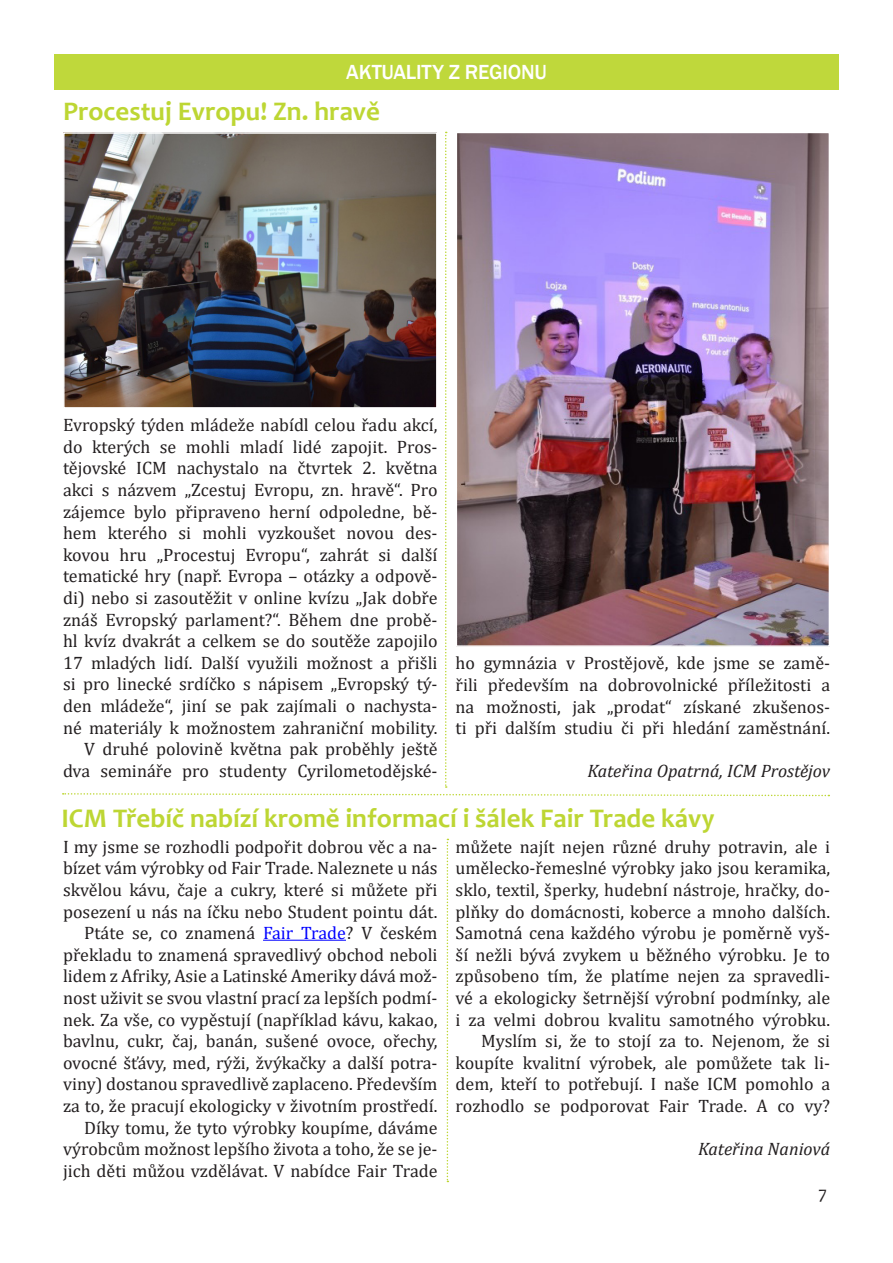
<style>
.page{position:relative;width:893px;height:1263px;background:#fff}
.page>*{position:absolute;margin:0;border:0;box-sizing:border-box;transform-origin:0 0}
.t1{font:700 27px "Candara";color:#bdd633}
.t2{font:500 21px "Franklin Gothic";letter-spacing:-.01em;color:#fff}
.t3{font:18px/21.6px "Cambria";color:#231f20;text-align:justify}
.t4{font:italic 18px "Cambria";color:#231f20}
.t5{font:18px "Candara";color:#231f20}
.s1{color:#00f}
</style>
<div class="page">
<div style="left:54px;top:54px;width:785px;height:36px;background:#bfd83b"></div>
<img style="left:63px;top:132px;width:766px;height:665px">
<hr style="left:263px;top:940px;width:83px;height:1px;background:#00f">
<svg style="left:447px;top:839px;width:1px;height:343px"></svg>
<p class="t2" style="left:346px;top:59px;width:202px">AKTUALITY Z REGIONU</p>
<p class="t1" style="left:63px;top:95px;width:318px">Procestuj Evropu! Zn. hravě</p>
<p class="t3" style="left:63px;top:414px;width:376px">Evropský týden mládeže nabídl celou řadu akcí, do kterých se mohli mladí lidé zapojit. Pros&shy;tějovské ICM nachystalo na čtvrtek 2. května akci s názvem „Zcestuj Evropu, zn. hravě“. Pro zájemce bylo připraveno herní odpoledne, bě&shy;hem kterého si mohli vyzkoušet novou des&shy;kovou hru „Procestuj Evropu“, zahrát si další tematické hry (např. Evropa – otázky a odpově&shy;di) nebo si zasoutěžit v online kvízu „Jak dobře znáš Evropský parlament?“. Během dne probě&shy;hl kvíz dvakrát a celkem se do soutěže zapojilo 17 mladých lidí. Další využili možnost a přišli si pro linecké srdíčko s nápisem „Evropský tý&shy;den mládeže“, jiní se pak zajímali o nachysta&shy;né materiály k možnostem zahraniční mobility.</p>
<p class="t3" style="left:63px;top:738px;width:376px;text-align:right">V druhé polovině května pak proběhly ještě dva semináře pro studenty Cyrilometodějské-</p>
<p class="t3" style="left:456px;top:652px;width:376px">ho gymnázia v Prostějově, kde jsme se zamě&shy;řili především na dobrovolnické příležitosti a na možnosti, jak „prodat“ získané zkušenos&shy;ti při dalším studiu či při hledání zaměstnání.</p>
<p class="t4" style="left:587px;top:758px;width:244px">Kateřina Opatrná, ICM Prostějov</p>
<p class="t1" style="left:61px;top:801px;width:655px">ICM Třebíč nabízí kromě informací i šálek Fair Trade kávy</p>
<p class="t3" style="left:63px;top:836px;width:376px">I my jsme se rozhodli podpořit dobrou věc a na&shy;bízet vám výrobky od Fair Trade. Naleznete u nás skvělou kávu, čaje a cukry, které si můžete při posezení u nás na íčku nebo Student pointu dát.</p>
<p class="t3" style="left:63px;top:922px;width:376px;text-indent:21px">Ptáte se, co znamená <span class="s1">Fair Trade</span>? V českém překladu to znamená spravedlivý obchod neboli lidem z Afriky, Asie a Latinské Ameriky dává mož&shy;nost uživit se svou vlastní prací za lepších podmí&shy;nek. Za vše, co vypěstují (například kávu, kakao, bavlnu, cukr, čaj, banán, sušené ovoce, ořechy, ovocné šťávy, med, rýži, žvýkačky a další potra&shy;viny) dostanou spravedlivě zaplaceno. Především za to, že pracují ekologicky v životním prostředí.</p>
<p class="t3" style="left:63px;top:1116px;width:376px;text-indent:21px">Díky tomu, že tyto výrobky koupíme, dáváme výrobcům možnost lepšího života a toho, že se je&shy;jich děti můžou vzdělávat. V nabídce Fair Trade</p>
<p class="t3" style="left:456px;top:836px;width:376px">můžete najít nejen různé druhy potravin, ale i umělecko-řemeslné výrobky jako jsou keramika, sklo, textil, šperky, hudební nástroje, hračky, do&shy;plňky do domácnosti, koberce a mnoho dalších.</p>
<p class="t3" style="left:456px;top:922px;width:376px">Samotná cena každého výrobu je poměrně vyš&shy;ší nežli bývá zvykem u běžného výrobku. Je to způsobeno tím, že platíme nejen za spravedli&shy;vé a ekologicky šetrnější výrobní podmínky, ale i za velmi dobrou kvalitu samotného výrobku.</p>
<p class="t3" style="left:456px;top:1030px;width:376px;text-indent:26px">Myslím si, že to stojí za to. Nejenom, že si koupíte kvalitní výrobek, ale pomůžete tak li&shy;dem, kteří to potřebují. I naše ICM pomohlo a rozhodlo se podporovat Fair Trade. A co vy?</p>
<p class="t4" style="left:698px;top:1136px;width:134px">Kateřina Naniová</p>
<p class="t5" style="left:818px;top:1182px;width:10px">7</p>
</div>
